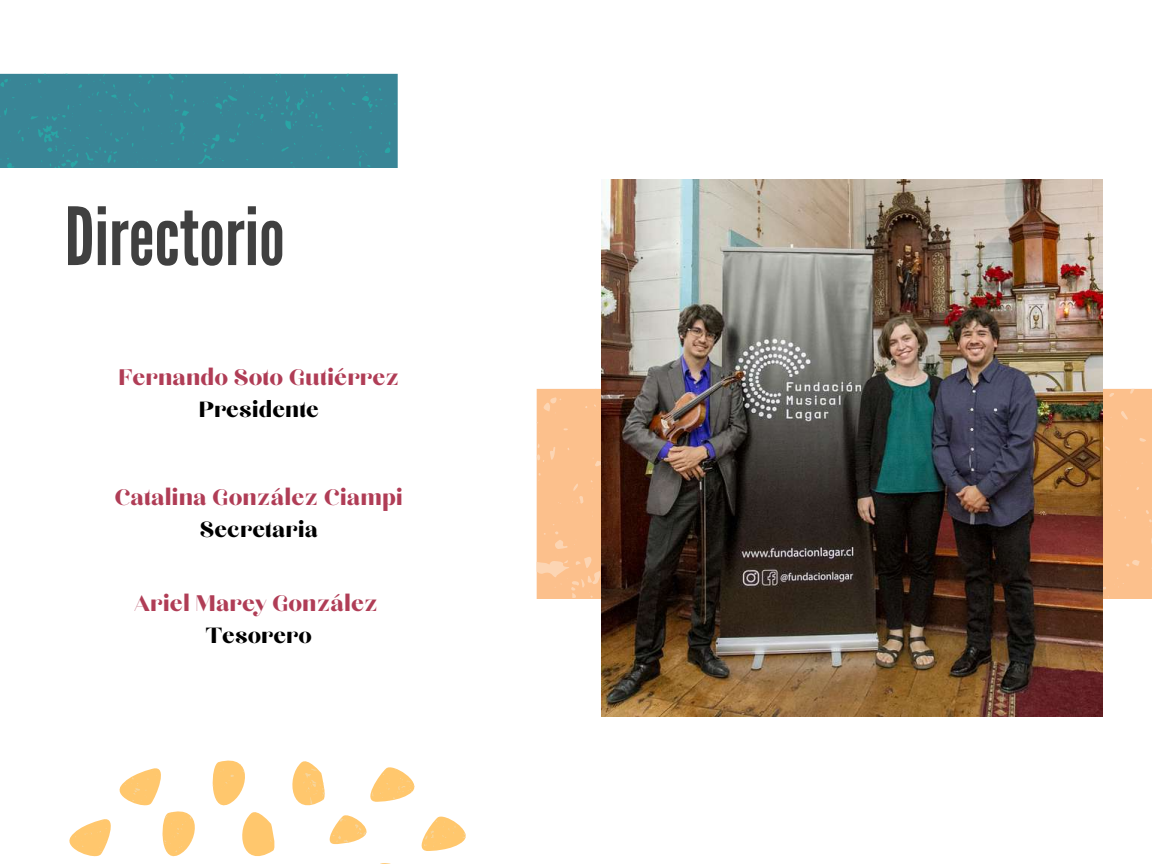
<style>
.page{position:relative;width:1152px;height:864px;background:#fff}
.page>*{position:absolute;margin:0;border:0;box-sizing:border-box;transform-origin:0 0}
.t1{font:79.95px "League Gothic";color:#404040}
.t2{font:28.05px "Chloe";color:#b03d56}
.t3{font:27.45px "Chloe";color:#000}
</style>
<div class="page">
<svg style="left:537px;top:365px;width:615px;height:234px;background:#fcc799"></svg>
<div style="left:0;top:73px;width:398px;height:95px;background:#398596"></div>
<img style="left:602px;top:180px;width:501px;height:536px">
<svg style="left:75px;top:762px;width:391px;height:102px"></svg>
<h1 class="t1" style="left:65px;top:190px;width:221px">Directorio</h1>
<p class="t2" style="left:119px;top:364px;width:282px">Fernando Soto Gutiérrez</p>
<p class="t3" style="left:199px;top:397px;width:122px">Presidente</p>
<p class="t2" style="left:115px;top:484px;width:290px">Catalina González Ciampi</p>
<p class="t3" style="left:200px;top:516px;width:120px">Secretaria</p>
<p class="t2" style="left:134px;top:590px;width:245px">Ariel Marey González</p>
<p class="t3" style="left:206px;top:623px;width:108px">Tesorero</p>
</div>
